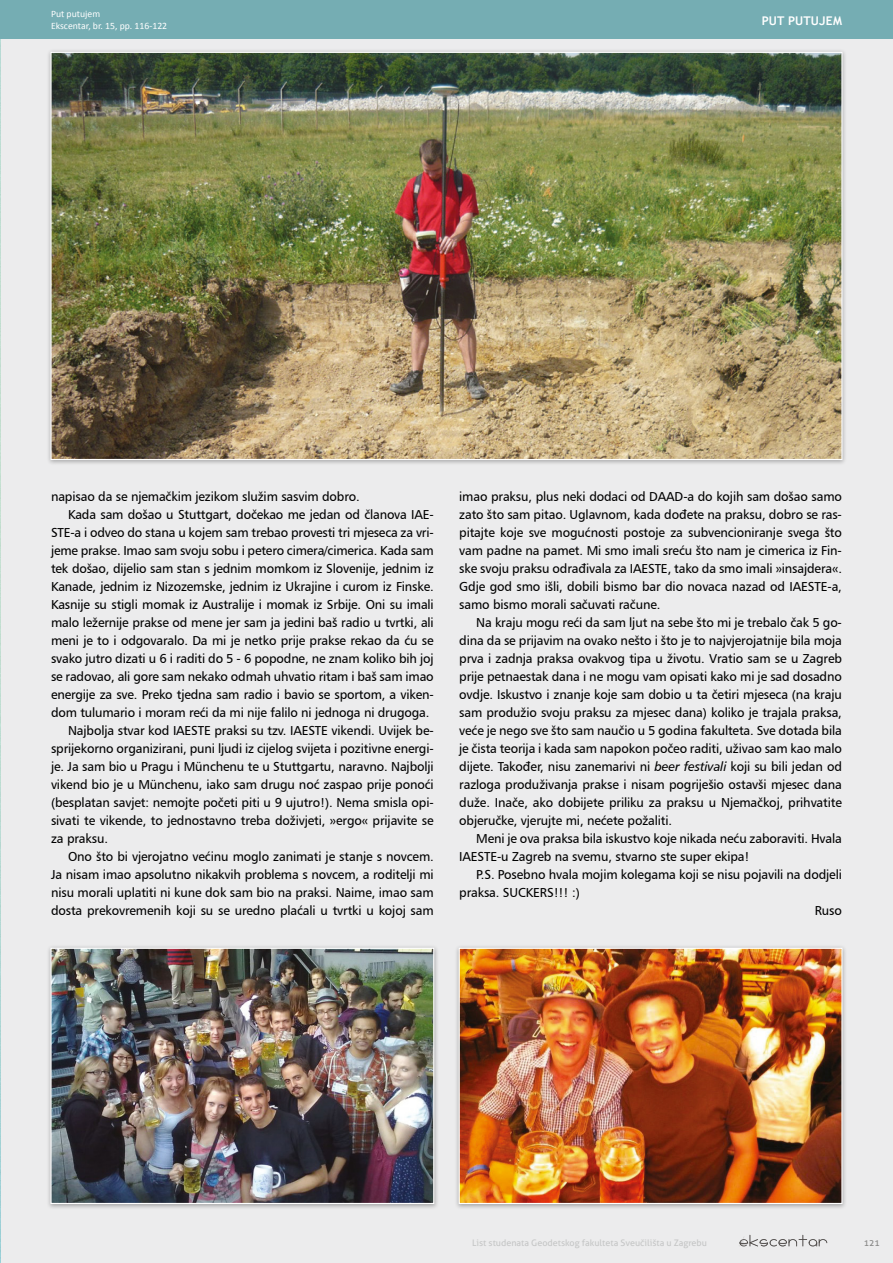
<style>
.page{position:relative;width:893px;height:1263px;background:#ececed}
.page>*{position:absolute;margin:0;border:0;box-sizing:border-box;transform-origin:0 0}
.t1{font:13.05px/18px "Humanist 777 BT Roman B";letter-spacing:-.01em;color:#000;text-align:justify}
.t2{font:700 12px "Trebuchet MS";color:#fff}
.t3{font:9.75px/11.7px "Calibri";color:#fff}
.t4{font:9px "Aller";color:#c5c6c6}
.t5{font:9px "Aller";color:#878786}
.s1{font-family:"Humanist 777 BT Italic B"}
</style>
<div class="page">
<svg style="left:739px;top:1235px;width:88px;height:12px"></svg>
<img style="left:0;top:38px;width:1px;height:1225px">
<div style="left:46px;top:48px;width:801px;height:418px;background:#000;opacity:.3"></div>
<img style="left:52px;top:54px;width:788px;height:404px">
<div style="left:0;top:0;width:893px;height:38px;background:#75adb3"></div>
<div style="left:46px;top:944px;width:393px;height:266px;background:#000;opacity:.3"></div>
<img style="left:52px;top:950px;width:380px;height:252px">
<div style="left:50px;top:948px;width:384px;height:256px;border:1px solid #fff"></div>
<div style="left:454px;top:944px;width:393px;height:266px;background:#000;opacity:.3"></div>
<img style="left:461px;top:950px;width:379px;height:252px">
<div style="left:459px;top:948px;width:383px;height:256px;border:1px solid #fff"></div>
<p class="t3" style="left:51px;top:8px;width:118px">Put putujem<br>Ekscentar, br. 15, pp. 116-122</p>
<p class="t2" style="left:762px;top:13px;width:43px">PUT PUTUJEM</p>
<p class="t1" style="left:51px;top:487px;width:310px">napisao da se njemačkim jezikom služim sasvim dobro.</p>
<p class="t1" style="left:68px;top:505px;width:367px">Kada sam došao u Stuttgart, dočekao me jedan od članova IAE-</p>
<p class="t1" style="left:51px;top:523px;width:384px">STE-a i odveo do stana u kojem sam trebao provesti tri mjeseca za vri-</p>
<p class="t1" style="left:51px;top:541px;width:384px">jeme prakse. Imao sam svoju sobu i petero cimera/cimerica. Kada sam</p>
<p class="t1" style="left:51px;top:559px;width:384px">tek došao, dijelio sam stan s jednim momkom iz Slovenije, jednim iz</p>
<p class="t1" style="left:51px;top:577px;width:384px">Kanade, jednim iz Nizozemske, jednim iz Ukrajine i curom iz Finske.</p>
<p class="t1" style="left:51px;top:595px;width:384px">Kasnije su stigli momak iz Australije i momak iz Srbije. Oni su imali</p>
<p class="t1" style="left:51px;top:613px;width:384px">malo ležernije prakse od mene jer sam ja jedini baš radio u tvrtki, ali</p>
<p class="t1" style="left:51px;top:631px;width:384px">meni je to i odgovaralo. Da mi je netko prije prakse rekao da ću se</p>
<p class="t1" style="left:51px;top:649px;width:384px">svako jutro dizati u 6 i raditi do 5 - 6 popodne, ne znam koliko bih joj</p>
<p class="t1" style="left:51px;top:667px;width:384px">se radovao, ali gore sam nekako odmah uhvatio ritam i baš sam imao</p>
<p class="t1" style="left:51px;top:685px;width:384px">energije za sve. Preko tjedna sam radio i bavio se sportom, a viken-</p>
<p class="t1" style="left:51px;top:703px;width:380px">dom tulumario i moram reći da mi nije falilo ni jednoga ni drugoga.</p>
<p class="t1" style="left:68px;top:721px;width:367px">Najbolja stvar kod IAESTE praksi su tzv. IAESTE vikendi. Uvijek be-</p>
<p class="t1" style="left:51px;top:739px;width:384px">sprijekorno organizirani, puni ljudi iz cijelog svijeta i pozitivne energi-</p>
<p class="t1" style="left:51px;top:757px;width:384px">je. Ja sam bio u Pragu i Münchenu te u Stuttgartu, naravno. Najbolji</p>
<p class="t1" style="left:51px;top:775px;width:384px">vikend bio je u Münchenu, iako sam drugu noć zaspao prije ponoći</p>
<p class="t1" style="left:51px;top:793px;width:384px">(besplatan savjet: nemojte početi piti u 9 ujutro!). Nema smisla opi-</p>
<p class="t1" style="left:51px;top:811px;width:384px">sivati te vikende, to jednostavno treba doživjeti, »ergo« prijavite se</p>
<p class="t1" style="left:51px;top:829px;width:59px">za praksu.</p>
<p class="t1" style="left:68px;top:847px;width:367px">Ono što bi vjerojatno većinu moglo zanimati je stanje s novcem.</p>
<p class="t1" style="left:51px;top:865px;width:384px">Ja nisam imao apsolutno nikakvih problema s novcem, a roditelji mi</p>
<p class="t1" style="left:51px;top:883px;width:384px">nisu morali uplatiti ni kune dok sam bio na praksi. Naime, imao sam</p>
<p class="t1" style="left:51px;top:901px;width:384px">dosta prekovremenih koji su se uredno plaćali u tvrtki u kojoj sam</p>
<p class="t1" style="left:459px;top:487px;width:384px">imao praksu, plus neki dodaci od DAAD-a do kojih sam došao samo zato što sam pitao. Uglavnom, kada dođete na praksu, dobro se ras&shy;pitajte koje sve mogućnosti postoje za subvencioniranje svega što vam padne na pamet. Mi smo imali sreću što nam je cimerica iz Fin&shy;ske svoju praksu odrađivala za IAESTE, tako da smo imali »insajdera«.<br>Gdje god smo išli, dobili bismo bar dio novaca nazad od IAESTE-a, samo bismo morali sačuvati račune.</p>
<p class="t1" style="left:459px;top:613px;width:384px;text-indent:17px">Na kraju mogu reći da sam ljut na sebe što mi je trebalo čak 5 go&shy;dina da se prijavim na ovako nešto i što je to najvjerojatnije bila moja prva i zadnja praksa ovakvog tipa u životu. Vratio sam se u Zagreb prije petnaestak dana i ne mogu vam opisati kako mi je sad dosadno ovdje. Iskustvo i znanje koje sam dobio u ta četiri mjeseca (na kraju sam produžio svoju praksu za mjesec dana) koliko je trajala praksa, veće je nego sve što sam naučio u 5 godina fakulteta. Sve dotada bila je čista teorija i kada sam napokon počeo raditi, uživao sam kao malo dijete. Također, nisu zanemarivi ni <span class="s1">beer festivali</span> koji su bili jedan od razloga produživanja prakse i nisam pogriješio ostavši mjesec dana duže. Inače, ako dobijete priliku za praksu u Njemačkoj, prihvatite objeručke, vjerujte mi, nećete požaliti.</p>
<p class="t1" style="left:459px;top:829px;width:384px;text-indent:17px">Meni je ova praksa bila iskustvo koje nikada neću zaboraviti. Hvala<br>IAESTE-u Zagreb na svemu, stvarno ste super ekipa!</p>
<p class="t1" style="left:476px;top:865px;width:367px">P.S. Posebno hvala mojim kolegama koji se nisu pojavili na dodjeli</p>
<p class="t1" style="left:459px;top:883px;width:122px">praksa. SUCKERS!!! :)</p>
<p class="t1" style="left:815px;top:901px;width:29px">Ruso</p>
<p class="t4" style="left:472px;top:1238px;width:236px">List studenata Geodetskog fakulteta Sveučilišta u Zagrebu</p>
<p class="t5" style="left:864px;top:1238px;width:18px">121</p>
</div>
